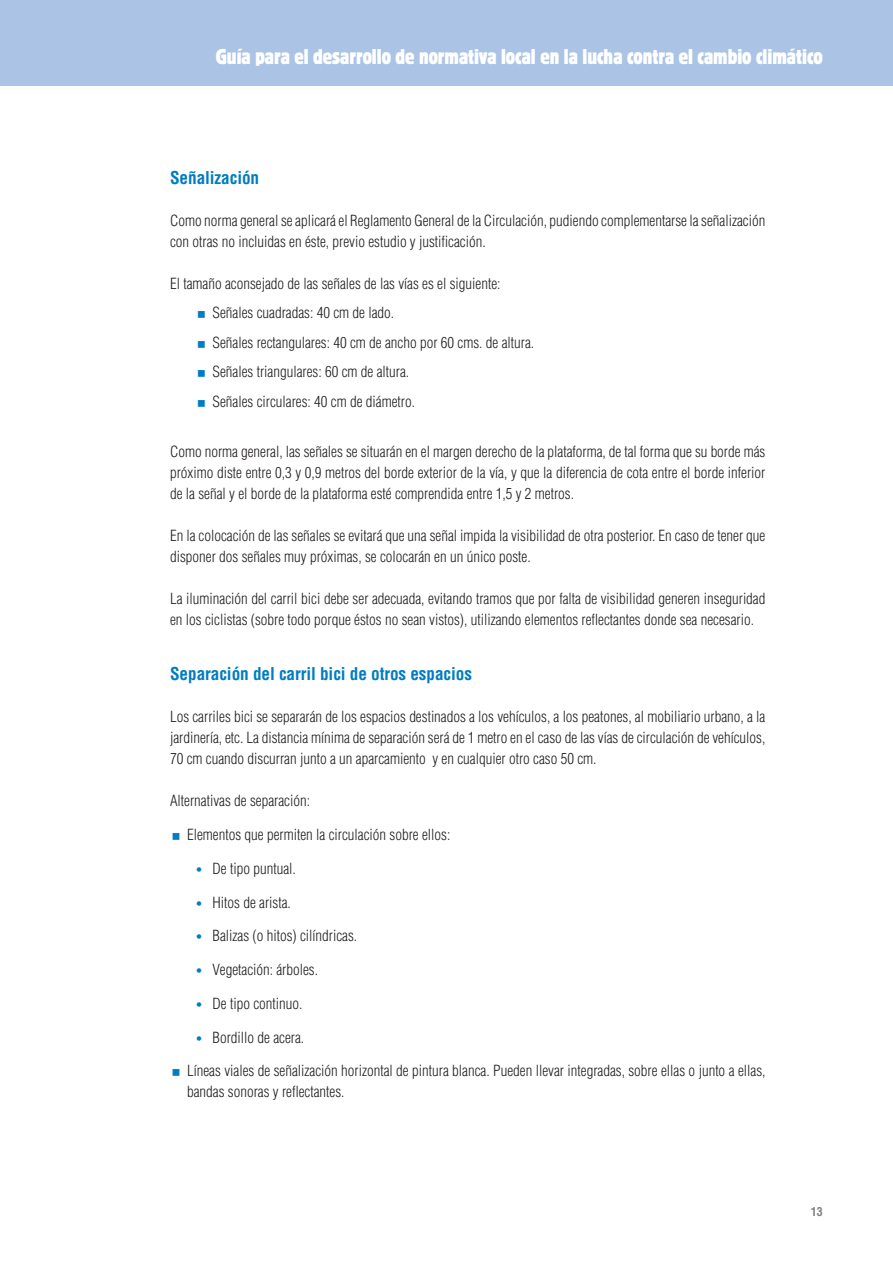
<style>
.page{position:relative;width:893px;height:1263px;background:#fff}
.page>*{position:absolute;margin:0;border:0;box-sizing:border-box;transform-origin:0 0}
.t1{font:22.5px "C Block";color:#fff}
.t2{font:700 condensed 17.25px "Helvetica";letter-spacing:-.005em;color:#007cc2}
.vinetas_azules{font:300 condensed 15px/21px "Helvetica";color:#231f20}
.viñetas_azules{font:300 condensed 15px "Helvetica";color:#231f20}
.t3{font:700 condensed 12px "Helvetica";color:#808285}
.s1{font-size:12px;color:#007cc2}
</style>
<div class="page">
<div style="left:0;top:0;width:893px;height:85px;background:#abc4e5"></div>
<h1 class="t1" style="left:216px;top:41px;width:608px">Guía para el desarrollo de normativa local en la lucha contra el cambio climático</h1>
<p class="t2" style="left:170px;top:167px;width:91px">Señalización</p>
<p class="vinetas_azules" style="left:170px;top:210px;width:597px">Como norma general se aplicará el Reglamento General de la Circulación, pudiendo complementarse la señalización con otras no incluidas en éste, previo estudio y justificación.</p>
<p class="vinetas_azules" style="left:170px;top:273px;width:332px">El tamaño aconsejado de las señales de las vías es el siguiente:</p>
<p class="viñetas_azules" style="left:213px;top:304px;width:183px">Señales cuadradas: 40 cm de lado.</p>
<p class="viñetas_azules" style="left:213px;top:333px;width:323px">Señales rectangulares: 40 cm de ancho por 60 cms. de altura.</p>
<p class="viñetas_azules" style="left:213px;top:363px;width:198px">Señales triangulares: 60 cm de altura.</p>
<p class="viñetas_azules" style="left:213px;top:392px;width:204px">Señales circulares: 40 cm de diámetro.</p>
<p class="vinetas_azules" style="left:170px;top:441px;width:597px;text-align:justify">Como norma general, las señales se situarán en el margen derecho de la plataforma, de tal forma que su borde más próximo diste entre 0,3 y 0,9 metros del borde exterior de la vía, y que la diferencia de cota entre el borde inferior de la señal y el borde de la plataforma esté comprendida entre 1,5 y 2 metros.</p>
<p class="vinetas_azules" style="left:170px;top:525px;width:597px">En la colocación de las señales se evitará que una señal impida la visibilidad de otra posterior. En caso de tener que disponer dos señales muy próximas, se colocarán en un único poste.</p>
<p class="vinetas_azules" style="left:170px;top:588px;width:597px">La iluminación del carril bici debe ser adecuada, evitando tramos que por falta de visibilidad generen inseguridad en los ciclistas (sobre todo porque éstos no sean vistos), utilizando elementos reflectantes donde sea necesario.</p>
<p class="t2" style="left:170px;top:663px;width:303px">Separación del carril bici de otros espacios</p>
<p class="vinetas_azules" style="left:170px;top:706px;width:597px;text-align:justify">Los carriles bici se separarán de los espacios destinados a los vehículos, a los peatones, al mobiliario urbano, a la jardinería, etc. La distancia mínima de separación será de 1 metro en el caso de las vías de circulación de vehículos, 70 cm cuando discurran junto a un aparcamiento y en cualquier otro caso 50 cm.</p>
<p class="vinetas_azules" style="left:170px;top:790px;width:141px">Alternativas de separación:</p>
<p class="vinetas_azules" style="left:187px;top:824px;width:265px">Elementos que permiten la circulación sobre ellos:</p>
<p class="vinetas_azules" style="left:196px;top:858px;width:102px"><span class="s1">•</span> De tipo puntual.</p>
<p class="vinetas_azules" style="left:196px;top:891px;width:97px"><span class="s1">•</span> Hitos de arista.</p>
<p class="vinetas_azules" style="left:196px;top:925px;width:163px"><span class="s1">•</span> Balizas (o hitos) cilíndricas.</p>
<p class="vinetas_azules" style="left:196px;top:959px;width:124px"><span class="s1">•</span> Vegetación: árboles.</p>
<p class="vinetas_azules" style="left:196px;top:993px;width:108px"><span class="s1">•</span> De tipo continuo.</p>
<p class="vinetas_azules" style="left:196px;top:1026px;width:110px"><span class="s1">•</span> Bordillo de acera.</p>
<p class="vinetas_azules" style="left:187px;top:1060px;width:580px">Líneas viales de señalización horizontal de pintura blanca. Pueden llevar integradas, sobre ellas o junto a ellas, bandas sonoras y reflectantes.</p>
<p class="t3" style="left:811px;top:1204px;width:13px">13</p>
</div>
